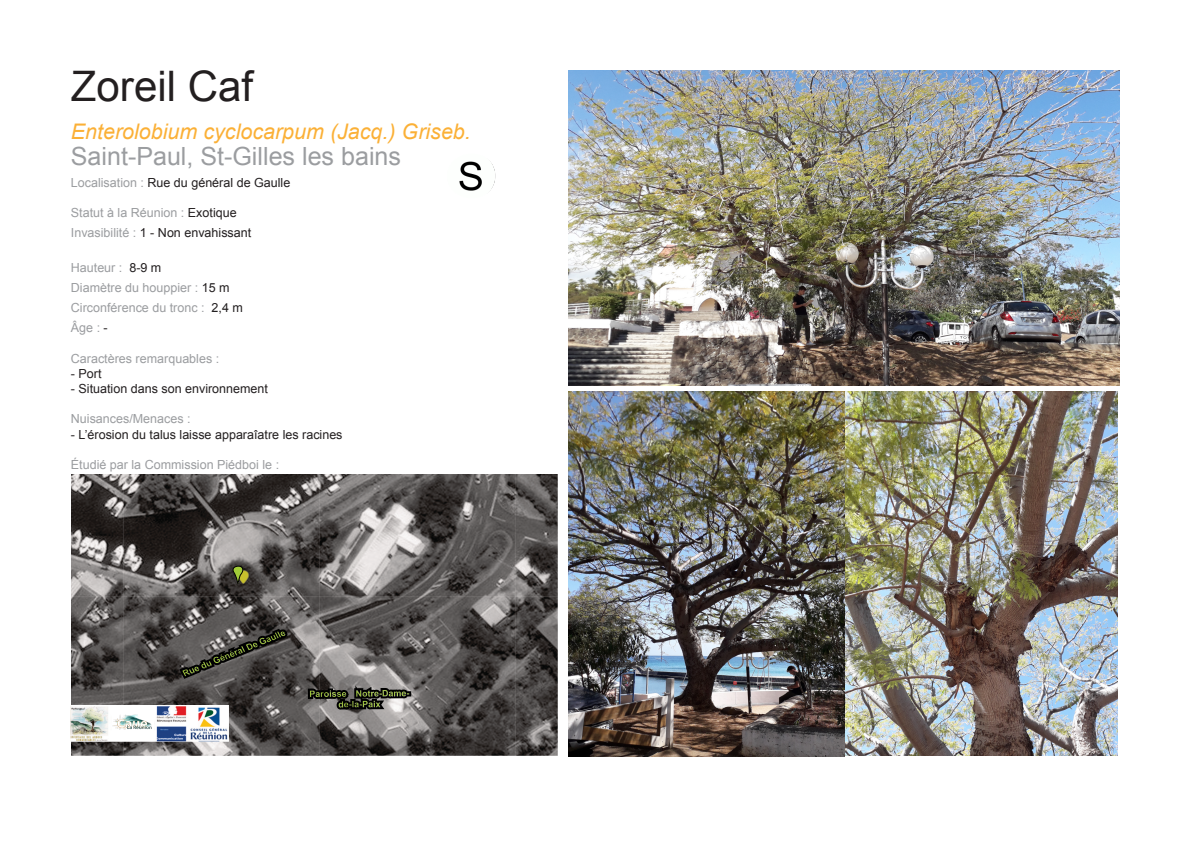
<style>
.page{position:relative;width:1191px;height:842px;background:#fff}
.page>*{position:absolute;margin:0;border:0;box-sizing:border-box;transform-origin:0 0}
.t1{font:42.1px "Arial";color:#231f20}
.t2{font:25.1px "Arial";color:#9b9da0}
.t3{font:italic 21.5px "Arial";color:#fbb036}
.t4{font:12.5px/20.3px "Arial";color:#9b9da0}
.t5{font:12.5px "Arial";color:#231f20}
.t6{font:700 8.9px/10.8px "Arial";letter-spacing:-.01em;color:#a2cc39;text-align:center}
.s1{color:#9b9da0}
.s2{color:#231f20}
</style>
<div class="page">
<img style="left:569px;top:71px;width:550px;height:314px">
<img style="left:72px;top:475px;width:485px;height:280px">
<img style="left:71px;top:706px;width:157px;height:35px">
<img style="left:113px;top:710px;width:41px;height:24px">
<svg style="left:231px;top:564px;width:14px;height:21px"></svg>
<svg style="left:179px;top:629px;width:109px;height:50px;background:#4d4a49"></svg>
<svg style="left:308px;top:685px;width:103px;height:25px;background:#5e5c5b"></svg>
<img style="left:447px;top:154px;width:49px;height:44px;border-radius:50%">
<img style="left:844px;top:392px;width:273px;height:363px">
<img style="left:569px;top:392px;width:275px;height:365px">
<h1 class="t1" style="left:71px;top:70px;width:184px">Zoreil Caf</h1>
<h3 class="t3" style="left:71px;top:124px;width:401px">Enterolobium cyclocarpum (Jacq.) Griseb.</h3>
<h2 class="t2" style="left:71px;top:147px;width:332px">Saint-Paul, St-Gilles les bains</h2>
<p class="t5" style="left:71px;top:177px;width:221px"><span class="s1">Localisation :</span> Rue du général de Gaulle</p>
<p class="t4" style="left:71px;top:204px;width:182px;line-height:19.7px">Statut à la Réunion : <span class="s2">Exotique<br></span>Invasibilité : <span class="s2">1 - Non envahissant</span></p>
<p class="t4" style="left:71px;top:258px;width:173px">Hauteur : <span class="s2">8-9 m<br></span>Diamètre du houppier : <span class="s2">15 m<br></span>Circonférence du tronc : <span class="s2">2,4 m<br></span>Âge : <span class="s2">-</span></p>
<p class="t4" style="left:71px;top:349px;width:150px">Caractères remarquables :</p>
<p class="t5" style="left:71px;top:369px;width:32px">- Port</p>
<p class="t5" style="left:71px;top:384px;width:199px">- Situation dans son environnement</p>
<p class="t4" style="left:71px;top:410px;width:121px">Nuisances/Menaces :</p>
<p class="t5" style="left:71px;top:429px;width:273px">- L’érosion du talus laisse apparaîatre les racines</p>
<p class="t4" style="left:71px;top:456px;width:210px">Étudié par la Commission Piédboi le :</p>
<p class="t6" style="left:182px;top:669px;width:111px;rotate:-22deg">Rue du Général De Gaulle</p>
<p class="t6" style="left:309px;top:689px;width:102px">Paroisse Notre-Dame&shy;de-la-Paix</p>
</div>
